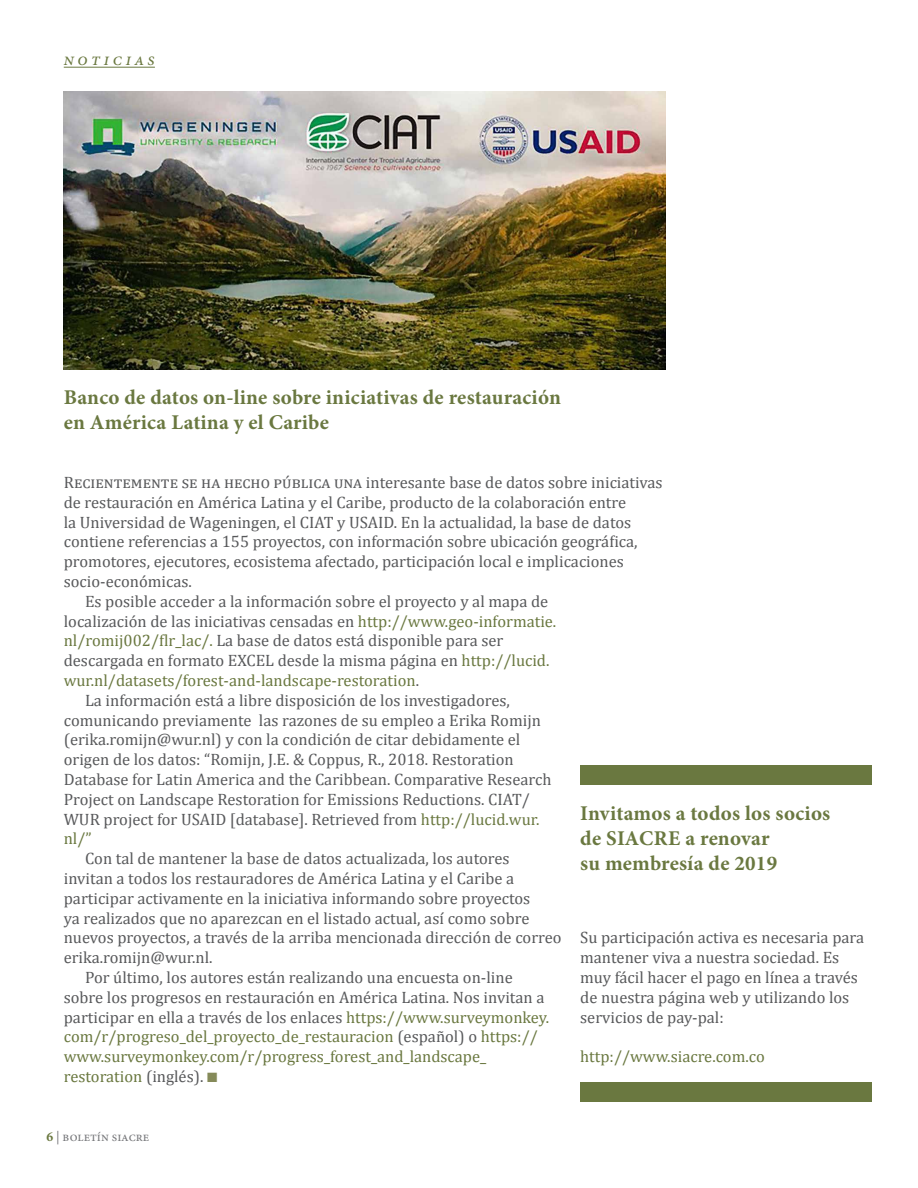
<style>
.page{position:relative;width:918px;height:1188px;background:#fff}
.page>*{position:absolute;margin:0;border:0;box-sizing:border-box;transform-origin:0 0}
.t1{font:700 21px/25.2px "Minion Pro";letter-spacing:.01em;color:#6a7840}
.t2{font:italic 18px "Minion Pro";letter-spacing:.195em;color:#6a7840}
.t3{font:16.5px/19.8px "Cambria";color:#58595b}
.t4{font:16.5px "Cambria";color:#6a7840}
.t5{font:13.5px "Minion Pro";letter-spacing:-.005em;color:#77787b}
.s1{color:#6a7840}
.s2{color:#58595b}
.s3{color:#858a59}
.s4{font-weight:700;color:#6a7840}
</style>
<div class="page">
<img style="left:64px;top:92px;width:602px;height:277px">
<div style="left:580px;top:1082px;width:292px;height:20px;background:#6a7840"></div>
<div style="left:580px;top:765px;width:292px;height:20px;background:#6a7840"></div>
<hr style="left:64px;top:67px;width:91px;height:1px;background:#6a7840">
<p class="t2" style="left:64px;top:47px;width:93px">noticias</p>
<p class="t1" style="left:64px;top:385px;width:499px">Banco de datos on-line sobre iniciativas de restauración en América Latina y el Caribe</p>
<p class="t3" style="left:64px;top:472px;width:600px">Recientemente se ha hecho pública una interesante base de datos sobre iniciativas de restauración en América Latina y el Caribe, producto de la colaboración entre<br>la Universidad de Wageningen, el CIAT y USAID. En la actualidad, la base de datos contiene referencias a 155 proyectos, con información sobre ubicación geográfica, promotores, ejecutores, ecosistema afectado, participación local e implicaciones socio-económicas.</p>
<p class="t3" style="left:85px;top:591px;width:465px">Es posible acceder a la información sobre el proyecto y al mapa de</p>
<p class="t3" style="left:64px;top:611px;width:494px">localización de las iniciativas censadas en <span class="s1">http://www.geo-informatie.</span></p>
<p class="t3" style="left:64px;top:631px;width:441px"><span class="s1">nl/romij002/flr_lac/.</span> La base de datos está disponible para ser</p>
<p class="t3" style="left:64px;top:651px;width:487px">descargada en formato EXCEL desde la misma página en <span class="s1">http://lucid.</span></p>
<p class="t4" style="left:64px;top:671px;width:357px">wur.nl/datasets/forest-and-landscape-restoration<span class="s2">.</span></p>
<p class="t3" style="left:85px;top:690px;width:426px">La información está a libre disposición de los investigadores,</p>
<p class="t3" style="left:64px;top:710px;width:479px">comunicando previamente las razones de su empleo a Erika Romijn</p>
<p class="t3" style="left:64px;top:730px;width:458px">(erika.romijn@wur.nl) y con la condición de citar debidamente el</p>
<p class="t3" style="left:64px;top:750px;width:452px">origen de los datos: “Romijn, J.E. &amp; Coppus, R., 2018. Restoration</p>
<p class="t3" style="left:64px;top:769px;width:489px">Database for Latin America and the Caribbean. Comparative Research</p>
<p class="t3" style="left:64px;top:789px;width:468px">Project on Landscape Restoration for Emissions Reductions. CIAT/</p>
<p class="t3" style="left:64px;top:809px;width:477px">WUR project for USAID [database]. Retrieved from <span class="s1">http://lucid.wur.</span></p>
<p class="t4" style="left:64px;top:829px;width:29px">nl/”</p>
<p class="t3" style="left:85px;top:849px;width:426px">Con tal de mantener la base de datos actualizada, los autores</p>
<p class="t3" style="left:64px;top:868px;width:452px">invitan a todos los restauradores de América Latina y el Caribe a</p>
<p class="t3" style="left:64px;top:888px;width:468px">participar activamente en la iniciativa informando sobre proyectos</p>
<p class="t3" style="left:64px;top:908px;width:467px">ya realizados que no aparezcan en el listado actual, así como sobre</p>
<p class="t3" style="left:64px;top:928px;width:499px">nuevos proyectos, a través de la arriba mencionada dirección de correo</p>
<p class="t3" style="left:64px;top:948px;width:150px">erika.romijn@wur.nl.</p>
<p class="t3" style="left:85px;top:967px;width:429px">Por último, los autores están realizando una encuesta on-line</p>
<p class="t3" style="left:64px;top:987px;width:482px">sobre los progresos en restauración en América Latina. Nos invitan a</p>
<p class="t3" style="left:64px;top:1007px;width:487px">participar en ella a través de los enlaces <span class="s1">https://www.surveymonkey.</span></p>
<p class="t4" style="left:64px;top:1027px;width:476px">com/r/progreso_del_proyecto_de_restauracion <span class="s2">(español) o</span> https://</p>
<p class="t4" style="left:64px;top:1047px;width:424px">www.surveymonkey.com/r/progress_forest_and_landscape_</p>
<p class="t4" style="left:64px;top:1067px;width:155px">restoration <span class="s2">(inglés).</span> <span class="s3">■</span></p>
<p class="t5" style="left:46px;top:1128px;width:105px"><span class="s4">6</span> | boletín siacre</p>
<p class="t1" style="left:580px;top:800px;width:252px">Invitamos a todos los socios de SIACRE a renovar<br>su membresía de 2019</p>
<p class="t3" style="left:580px;top:928px;width:285px">Su participación activa es necesaria para mantener viva a nuestra sociedad. Es muy fácil hacer el pago en línea a través de nuestra página web y utilizando los servicios de pay-pal:</p>
<p class="t4" style="left:580px;top:1047px;width:186px">http://www.siacre.com.co</p>
</div>
